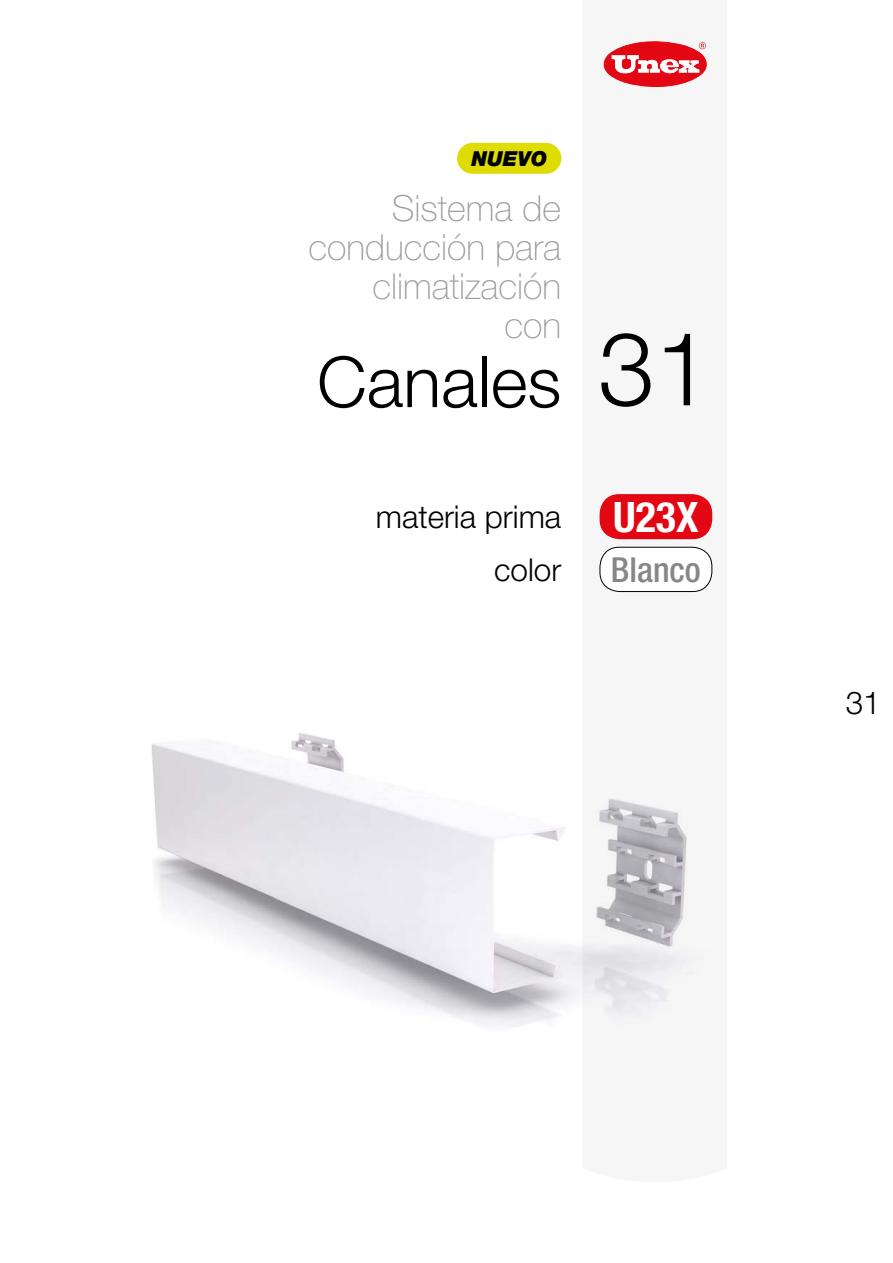
<style>
.page{position:relative;width:893px;height:1263px;background:#fff}
.page>*{position:absolute;margin:0;border:0;box-sizing:border-box;transform-origin:0 0}
.t1{font:300 102px "Helvetica Neue LT Std";color:#000}
.t2{font:300 70.5px "Helvetica Neue LT Std";color:#000}
.t3{font:700 condensed 42px "Helvetica Neue LT Std";color:#fff}
.t4{font:100 36px/39px "Helvetica Neue LT Std";color:#9d9d9c;text-align:right}
.t5{font:500 condensed 34.5px "Helvetica Neue LT Std";color:#878787}
.t6{font:300 31.5px/52.8px "Helvetica Neue LT Std";color:#000;text-align:right}
.t7{font:italic 900 20.7px "Helvetica Neue LT Std";color:#000}
</style>
<div class="page">
<img style="left:151px;top:733px;width:432px;height:294px">
<svg style="left:583px;top:87px;width:130px;height:939px;fill:#f6f6f6"></svg>
<svg style="left:603px;top:41px;width:104px;height:46px"></svg>
<div style="left:457px;top:143px;width:104px;height:31px;background:#dedc00;border-radius:15px"></div>
<div style="left:600px;top:494px;width:112px;height:45px;background:#e30613;border-radius:20px"></div>
<div style="left:600px;top:547px;width:112px;height:44px;background:#fff;border-radius:20px"></div>
<div style="left:600px;top:547px;width:112px;height:45px;border:1px solid #000;border-radius:20px"></div>
<p class="t7" style="left:471px;top:146px;width:77px">NUEVO</p>
<p class="t4" style="left:308px;top:189px;width:254px">Sistema de conducción para climatización con</p>
<h2 class="t2" style="left:317px;top:339px;width:246px">Canales</h2>
<p class="t6" style="left:376px;top:490px;width:187px">materia prima color</p>
<h1 class="t1" style="left:598px;top:307px;width:115px">31</h1>
<p class="t3" style="left:613px;top:491px;width:87px">U23X</p>
<p class="t5" style="left:611px;top:549px;width:92px">Blanco</p>
<p class="t6" style="left:846px;top:676px;width:37px">31</p>
</div>
